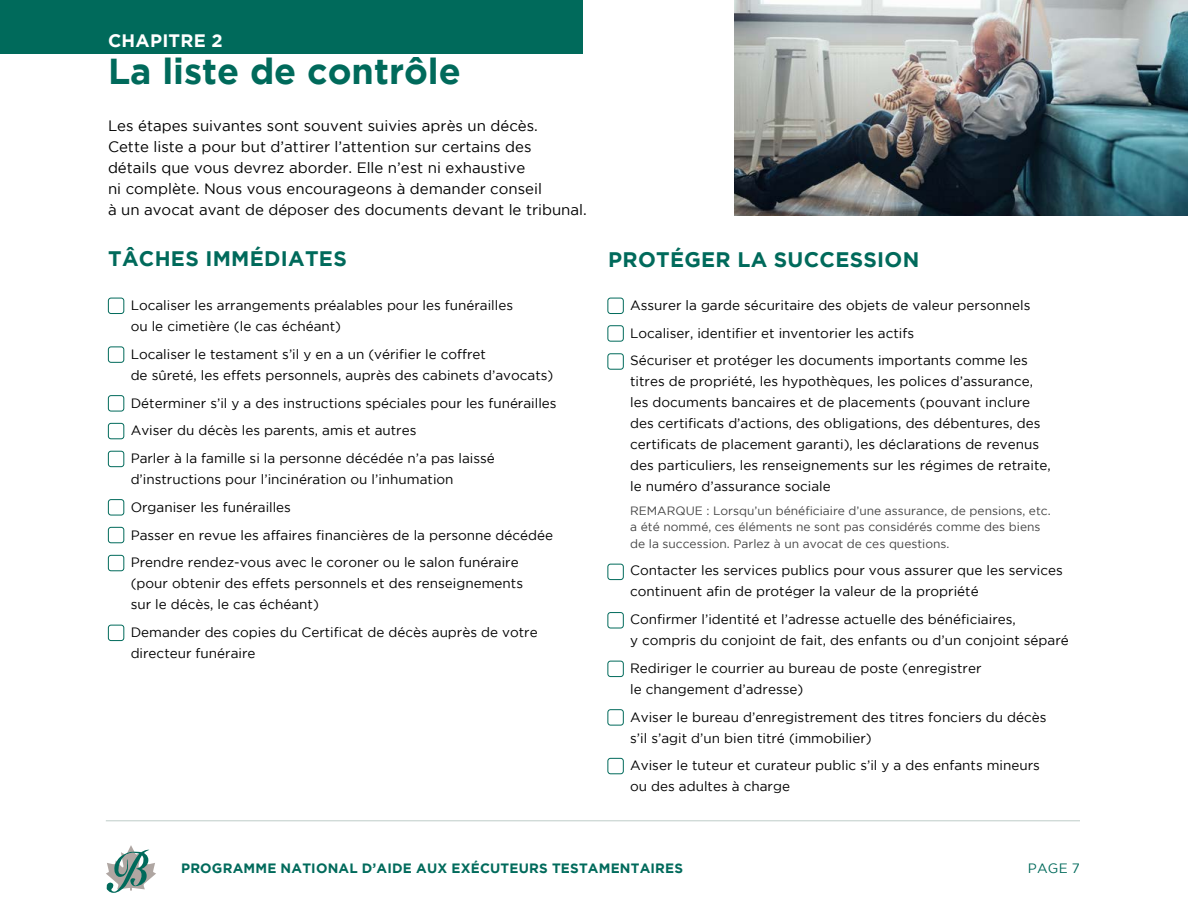
<style>
.page{position:relative;width:1188px;height:918px;background:#fff}
.page>*{position:absolute;margin:0;border:0;box-sizing:border-box;transform-origin:0 0}
.t1{font:700 36px "Gotham";color:#006a5b}
.t2{font:700 21px "Gotham";letter-spacing:.015em;color:#006a5b}
.t3{font:700 18px "Gotham";letter-spacing:.015em;color:#fff}
.t4{font:15px/21px "Gotham";color:#000}
.t5{font:13.5px/21px "Gotham";color:#000}
.t6{font:700 13.5px "Gotham";letter-spacing:.015em;color:#006a5b}
.t7{font:13.5px "Gotham";color:#006a5b}
.t8{font:12px/16.5px "Gotham";color:#444}
</style>
<div class="page">
<svg style="left:106px;top:845px;width:50px;height:48px"></svg>
<hr style="left:106px;top:820px;width:974px;height:1px;background:#beccc9">
<div style="left:0;top:0;width:582px;height:54px;background:#006a5b"></div>
<div style="left:108px;top:298px;width:16px;height:16px;border:1px solid #006a5b;border-radius:3px"></div>
<div style="left:607px;top:298px;width:17px;height:16px;border:1px solid #006a5b;border-radius:3px"></div>
<div style="left:607px;top:325px;width:17px;height:17px;border:1px solid #006a5b;border-radius:3px"></div>
<div style="left:607px;top:353px;width:17px;height:17px;border:1px solid #006a5b;border-radius:3px"></div>
<div style="left:607px;top:564px;width:17px;height:16px;border:1px solid #006a5b;border-radius:3px"></div>
<div style="left:607px;top:612px;width:17px;height:16px;border:1px solid #006a5b;border-radius:3px"></div>
<div style="left:607px;top:661px;width:17px;height:16px;border:1px solid #006a5b;border-radius:3px"></div>
<div style="left:607px;top:709px;width:17px;height:17px;border:1px solid #006a5b;border-radius:3px"></div>
<div style="left:607px;top:758px;width:17px;height:16px;border:1px solid #006a5b;border-radius:3px"></div>
<div style="left:108px;top:347px;width:16px;height:16px;border:1px solid #006a5b;border-radius:3px"></div>
<div style="left:108px;top:395px;width:16px;height:16px;border:1px solid #006a5b;border-radius:3px"></div>
<div style="left:108px;top:499px;width:16px;height:16px;border:1px solid #006a5b;border-radius:3px"></div>
<div style="left:108px;top:555px;width:16px;height:16px;border:1px solid #006a5b;border-radius:3px"></div>
<div style="left:108px;top:625px;width:16px;height:16px;border:1px solid #006a5b;border-radius:3px"></div>
<div style="left:108px;top:423px;width:16px;height:16px;border:1px solid #006a5b;border-radius:3px"></div>
<div style="left:108px;top:527px;width:16px;height:16px;border:1px solid #006a5b;border-radius:3px"></div>
<div style="left:108px;top:451px;width:16px;height:16px;border:1px solid #006a5b;border-radius:3px"></div>
<img style="left:734px;top:0;width:454px;height:216px">
<h3 class="t3" style="left:108px;top:30px;width:116px">CHAPITRE 2</h3>
<h1 class="t1" style="left:108px;top:51px;width:354px">La liste de contrôle</h1>
<p class="t4" style="left:108px;top:115px;width:480px">Les étapes suivantes sont souvent suivies après un décès.<br>Cette liste a pour but d’attirer l’attention sur certains des<br>détails que vous devrez aborder. Elle n’est ni exhaustive<br>ni complète. Nous vous encourageons à demander conseil<br>à un avocat avant de déposer des documents devant le tribunal.</p>
<h2 class="t2" style="left:108px;top:247px;width:240px">TÂCHES IMMÉDIATES</h2>
<h2 class="t2" style="left:608px;top:247px;width:312px">PROTÉGER LA SUCCESSION</h2>
<p class="t5" style="left:131px;top:295px;width:384px">Localiser les arrangements préalables pour les funérailles ou le cimetière (le cas échéant)</p>
<p class="t5" style="left:131px;top:343px;width:424px">Localiser le testament s’il y en a un (vérifier le coffret<br>de sûreté, les effets personnels, auprès des cabinets d’avocats)</p>
<p class="t5" style="left:131px;top:389px;width:427px;line-height:27.8px">Déterminer s’il y a des instructions spéciales pour les funérailles<br>Aviser du décès les parents, amis et autres<br>Parler à la famille si la personne décédée n’a pas laissé</p>
<p class="t5" style="left:131px;top:465px;width:424px;line-height:27.8px">d’instructions pour l’incinération ou l’inhumation<br>Organiser les funérailles<br>Passer en revue les affaires financières de la personne décédée Prendre rendez-vous avec le coroner ou le salon funéraire</p>
<p class="t5" style="left:131px;top:573px;width:394px">(pour obtenir des effets personnels et des renseignements sur le décès, le cas échéant)</p>
<p class="t5" style="left:131px;top:622px;width:409px">Demander des copies du Certificat de décès auprès de votre directeur funéraire</p>
<p class="t5" style="left:630px;top:291px;width:402px;line-height:27.8px">Assurer la garde sécuritaire des objets de valeur personnels<br>Localiser, identifier et inventorier les actifs<br>Sécuriser et protéger les documents importants comme les</p>
<p class="t5" style="left:630px;top:371px;width:422px">titres de propriété, les hypothèques, les polices d’assurance, les documents bancaires et de placements (pouvant inclure des certificats d’actions, des obligations, des débentures, des certificats de placement garanti), les déclarations de revenus des particuliers, les renseignements sur les régimes de retraite, le numéro d’assurance sociale</p>
<p class="t8" style="left:630px;top:502px;width:422px">REMARQUE : Lorsqu’un bénéficiaire d’une assurance, de pensions, etc. a été nommé, ces éléments ne sont pas considérés comme des biens de la succession. Parlez à un avocat de ces questions.</p>
<p class="t5" style="left:630px;top:560px;width:434px">Contacter les services publics pour vous assurer que les services continuent afin de protéger la valeur de la propriété</p>
<p class="t5" style="left:630px;top:609px;width:440px">Confirmer l’identité et l’adresse actuelle des bénéficiaires,<br>y compris du conjoint de fait, des enfants ou d’un conjoint séparé</p>
<p class="t5" style="left:630px;top:657px;width:353px">Rediriger le courrier au bureau de poste (enregistrer le changement d’adresse)</p>
<p class="t5" style="left:630px;top:706px;width:418px">Aviser le bureau d’enregistrement des titres fonciers du décès s’il s’agit d’un bien titré (immobilier)</p>
<p class="t5" style="left:630px;top:755px;width:411px">Aviser le tuteur et curateur public s’il y a des enfants mineurs ou des adultes à charge</p>
<p class="t6" style="left:181px;top:861px;width:503px">PROGRAMME NATIONAL D’AIDE AUX EXÉCUTEURS TESTAMENTAIRES</p>
<p class="t7" style="left:1028px;top:861px;width:54px">PAGE 7</p>
</div>
